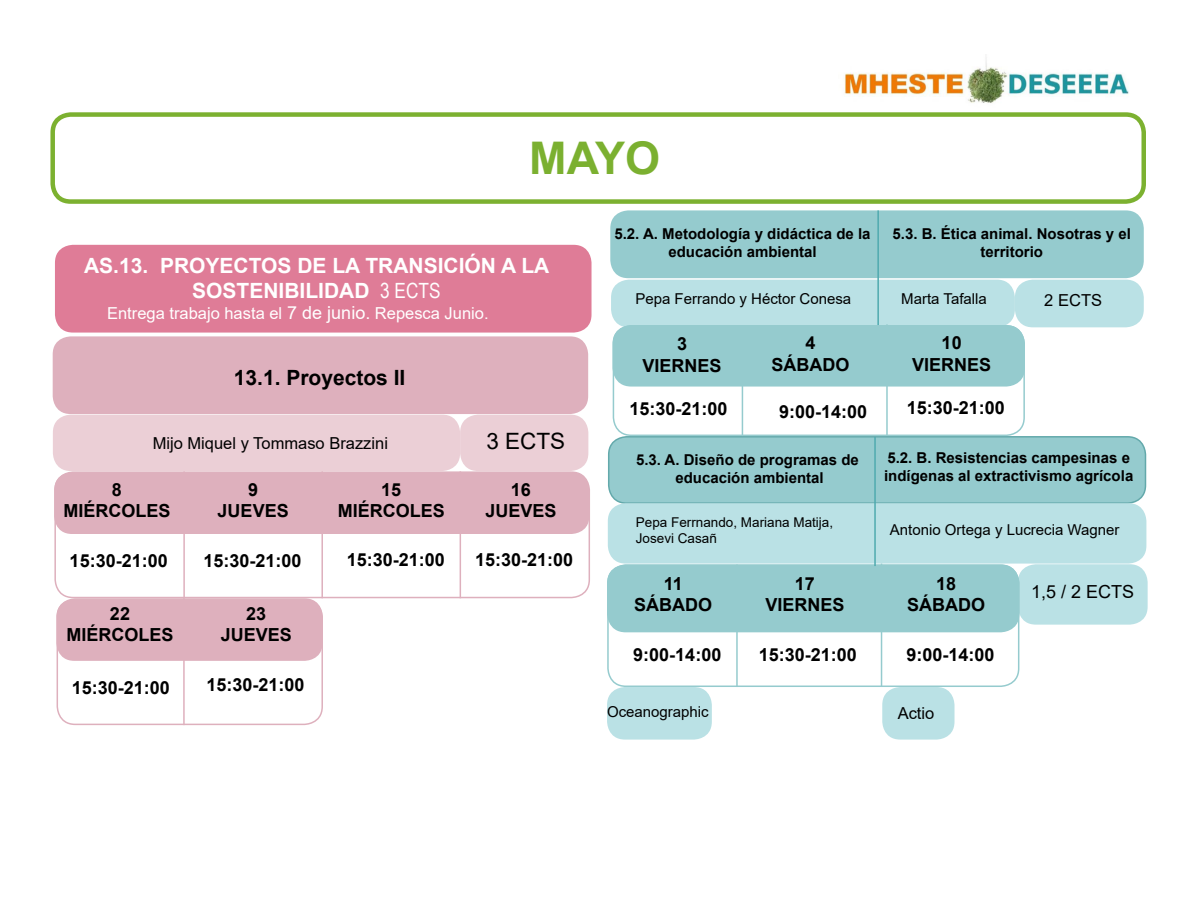
<style>
.page{position:relative;width:1200px;height:900px;background:#fff}
.page>*{position:absolute;margin:0;border:0;box-sizing:border-box;transform-origin:0 0}
.t1{font:700 45px "Arial";color:#7bb030}
.t2{font:22.5px "Arial";color:#000}
.t3{font:700 21px/25.2px "Arial";color:#fff;text-align:center}
.t4{font:700 21px "Arial";color:#000}
.t5{font:700 18px/21.6px "Arial";color:#000;text-align:center}
.t6{font:18px "Arial";color:#000}
.t7{font:16.5px "Arial";color:#fff}
.t8{font:16.5px "Arial";color:#000}
.t9{font:700 15px/18px "Arial";color:#000;text-align:center}
.t10{font:15px "Arial";color:#000}
.t11{font:13.5px/16.2px "Arial";color:#000}
.s1{font-family:"Arial Narrow";font-weight:400}
.s2{font-size:18px}
</style>
<div class="page">
<img style="left:844px;top:57px;width:285px;height:46px">
<div style="left:57px;top:598px;width:266px;height:127px;border:2px solid #deb0bd;border-radius:18px"></div>
<div style="left:56px;top:599px;width:267px;height:62px;background:#deb0bd;border-radius:18px"></div>
<div style="left:54px;top:471px;width:536px;height:127px;border:2px solid #deb0bd;border-radius:18px"></div>
<div style="left:54px;top:472px;width:535px;height:62px;background:#deb0bd;border-radius:18px"></div>
<hr style="left:183px;top:471px;width:2px;height:127px;background:#deb0bd">
<hr style="left:321px;top:471px;width:2px;height:127px;background:#deb0bd">
<hr style="left:460px;top:471px;width:1px;height:127px;background:#deb0bd">
<div style="left:609px;top:437px;width:536px;height:66px;background:#95cbce;border-radius:18px"></div>
<div style="left:608px;top:436px;width:538px;height:68px;border:2px solid #63a9ab;border-radius:18px"></div>
<div style="left:608px;top:503px;width:538px;height:61px;background:#bae1e5;border-radius:18px"></div>
<div style="left:1018px;top:564px;width:130px;height:61px;background:#bae1e5;border-radius:18px"></div>
<div style="left:607px;top:564px;width:412px;height:123px;border:2px solid #95cbce;border-radius:18px"></div>
<div style="left:608px;top:565px;width:411px;height:67px;background:#95cbce;border-radius:18px"></div>
<div style="left:607px;top:564px;width:412px;height:68px;border:2px solid #95cbce;border-radius:18px"></div>
<hr style="left:881px;top:564px;width:1px;height:122px;background:#95cbce">
<hr style="left:736px;top:564px;width:2px;height:123px;background:#95cbce">
<div style="left:882px;top:687px;width:73px;height:53px;background:#bae1e5;border-radius:18px"></div>
<div style="left:50px;top:112px;width:1096px;height:92px;border:4px solid #7cb130;border-radius:18px"></div>
<div style="left:610px;top:210px;width:534px;height:68px;background:#95cbce;border-radius:18px"></div>
<div style="left:611px;top:280px;width:404px;height:47px;background:#bae1e5;border-radius:18px"></div>
<div style="left:1015px;top:280px;width:129px;height:47px;background:#bae1e5;border-radius:18px"></div>
<hr style="left:877px;top:210px;width:2px;height:120px;background:#4faaaf">
<hr style="left:874px;top:437px;width:2px;height:129px;background:#4faaaf">
<div style="left:53px;top:415px;width:407px;height:56px;background:#ebcfd6;border-radius:18px"></div>
<div style="left:53px;top:336px;width:535px;height:78px;background:#deb0bd;border-radius:18px"></div>
<div style="left:460px;top:415px;width:128px;height:56px;background:#ebcfd6;border-radius:18px"></div>
<div style="left:607px;top:687px;width:105px;height:53px;background:#bae1e5;border-radius:18px"></div>
<div style="left:613px;top:325px;width:412px;height:111px;border:2px solid #95cbce;border-radius:18px"></div>
<div style="left:613px;top:326px;width:411px;height:60px;background:#95cbce;border-radius:18px"></div>
<div style="left:613px;top:325px;width:412px;height:62px;border:2px solid #95cbce;border-radius:18px"></div>
<hr style="left:886px;top:324px;width:2px;height:111px;background:#95cbce">
<hr style="left:742px;top:325px;width:1px;height:111px;background:#95cbce">
<hr style="left:183px;top:598px;width:2px;height:127px;background:#deb0bd">
<div style="left:55px;top:245px;width:537px;height:88px;background:#df7c97;border-radius:18px"></div>
<h1 class="t1" style="left:529px;top:127px;width:132px">MAYO</h1>
<p class="t3" style="left:84px;top:253px;width:467px">AS.13. PROYECTOS DE LA TRANSICIÓN A LA<br>SOSTENIBILIDAD <span class="s1">3 ECTS</span></p>
<p class="t7" style="left:107px;top:302px;width:383px">Entrega trabajo hasta el <span class="s2">7 de junio.</span> Repesca Junio.</p>
<p class="t4" style="left:234px;top:362px;width:173px">13.1. Proyectos II</p>
<p class="t8" style="left:153px;top:432px;width:237px">Mijo Miquel y Tommaso Brazzini</p>
<p class="t2" style="left:486px;top:426px;width:80px">3 ECTS</p>
<p class="t5" style="left:63px;top:479px;width:109px">8<br>MIÉRCOLES</p>
<p class="t5" style="left:70px;top:550px;width:100px">15:30-21:00</p>
<p class="t5" style="left:218px;top:479px;width:73px">9<br>JUEVES</p>
<p class="t5" style="left:203px;top:550px;width:100px">15:30-21:00</p>
<p class="t5" style="left:67px;top:603px;width:109px">22<br>MIÉRCOLES</p>
<p class="t5" style="left:221px;top:603px;width:73px">23<br>JUEVES</p>
<p class="t5" style="left:206px;top:674px;width:100px">15:30-21:00</p>
<p class="t5" style="left:72px;top:677px;width:100px">15:30-21:00</p>
<p class="t5" style="left:338px;top:479px;width:109px">15<br>MIÉRCOLES</p>
<p class="t5" style="left:347px;top:549px;width:100px">15:30-21:00</p>
<p class="t5" style="left:485px;top:479px;width:73px">16<br>JUEVES</p>
<p class="t5" style="left:475px;top:549px;width:100px">15:30-21:00</p>
<p class="t9" style="left:893px;top:225px;width:240px">5.3. B. Ética animal. Nosotras y el territorio</p>
<p class="t9" style="left:614px;top:225px;width:258px">5.2. A. Metodología y didáctica de la educación ambiental</p>
<p class="t10" style="left:635px;top:288px;width:217px">Pepa Ferrando y Héctor Conesa</p>
<p class="t10" style="left:901px;top:288px;width:87px">Marta Tafalla</p>
<p class="t8" style="left:1044px;top:289px;width:59px">2 ECTS</p>
<p class="t5" style="left:643px;top:333px;width:81px">3<br>VIERNES</p>
<p class="t5" style="left:771px;top:332px;width:79px">4<br>SÁBADO</p>
<p class="t5" style="left:912px;top:332px;width:81px">10<br>VIERNES</p>
<p class="t5" style="left:629px;top:398px;width:100px">15:30-21:00</p>
<p class="t5" style="left:779px;top:401px;width:90px">9:00-14:00</p>
<p class="t5" style="left:907px;top:397px;width:100px">15:30-21:00</p>
<p class="t9" style="left:636px;top:451px;width:224px">5.3. A. Diseño de programas de educación ambiental</p>
<p class="t11" style="left:636px;top:514px;width:199px">Pepa Ferrnando, Mariana Matija,<br>Josevi Casañ</p>
<p class="t9" style="left:884px;top:449px;width:251px;text-align:left">5.2. B. Resistencias campesinas e indígenas al extractivismo agrícola</p>
<p class="t10" style="left:890px;top:519px;width:231px">Antonio Ortega y Lucrecia Wagner</p>
<p class="t5" style="left:634px;top:573px;width:79px">11<br>SÁBADO</p>
<p class="t5" style="left:765px;top:573px;width:81px">17<br>VIERNES</p>
<p class="t5" style="left:907px;top:573px;width:79px">18<br>SÁBADO</p>
<p class="t5" style="left:633px;top:644px;width:90px">9:00-14:00</p>
<p class="t10" style="left:607px;top:701px;width:103px">Oceanographic</p>
<p class="t5" style="left:759px;top:644px;width:100px">15:30-21:00</p>
<p class="t5" style="left:906px;top:644px;width:90px">9:00-14:00</p>
<p class="t8" style="left:898px;top:702px;width:38px">Actio</p>
<p class="t6" style="left:1031px;top:579px;width:105px">1,5 / 2 ECTS</p>
</div>
